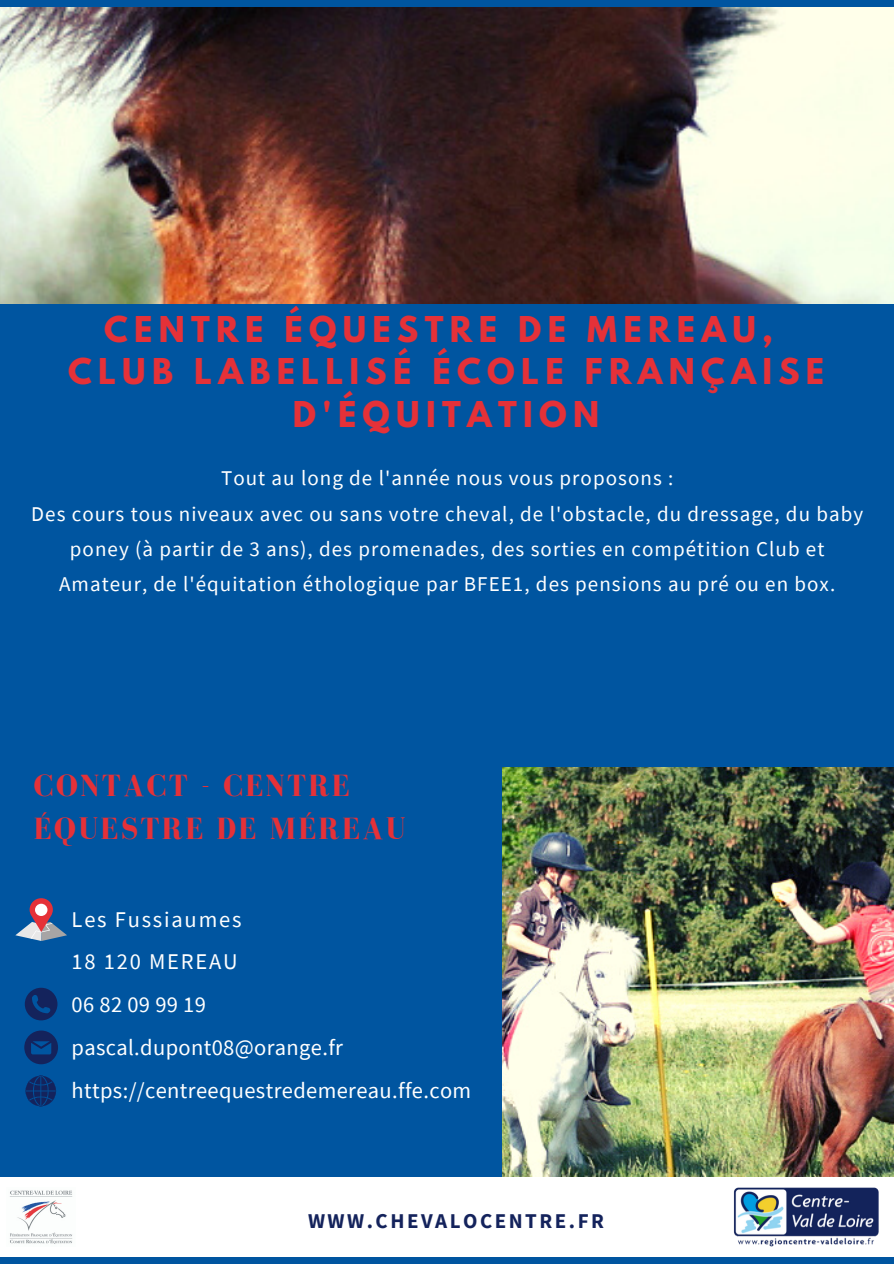
<style>
.page{position:relative;width:894px;height:1264px;background:#fff}
.page>*{position:absolute;margin:0;border:0;box-sizing:border-box;transform-origin:0 0}
.t1{font:700 31.5px/42.8px "League Spartan";letter-spacing:.2em;color:#e53138;text-align:center}
.t2{font:700 31.5px/42.8px "Bodoni FLF";letter-spacing:.075em;color:#e53138}
.t3{font:22.5px/42.8px "Source Sans Pro";letter-spacing:.015em;color:#fff}
.t4{font:21px/35.4px "Source Sans Pro";letter-spacing:.05em;color:#fff;text-align:center}
.t5{font:700 21px "Source Sans Pro";letter-spacing:.12em;color:#14235c}
</style>
<div class="page">
<div style="left:0;top:32px;width:893px;height:1231px;background:#0055a0"></div>
<img style="left:0;top:8px;width:893px;height:296px">
<img style="left:502px;top:768px;width:391px;height:409px">
<div style="left:0;top:1177px;width:893px;height:79px;background:#fff"></div>
<svg style="left:15px;top:898px;width:52px;height:43px"></svg>
<div style="left:35px;top:903px;width:12px;height:13px;background:#fff;border-radius:50%"></div>
<svg style="left:25px;top:987px;width:32px;height:33px"></svg>
<svg style="left:24px;top:1030px;width:34px;height:34px"></svg>
<svg style="left:26px;top:1075px;width:30px;height:32px"></svg>
<img style="left:9px;top:1190px;width:64px;height:54px">
<img style="left:733px;top:1187px;width:144px;height:59px">
<h1 class="t1" style="left:68px;top:311px;width:757px">CENTRE ÉQUESTRE DE MEREAU,<br>CLUB LABELLISÉ ÉCOLE FRANÇAISE<br>D'ÉQUITATION</h1>
<p class="t4" style="left:31px;top:460px;width:833px">Tout au long de l'année nous vous proposons :<br>Des cours tous niveaux avec ou sans votre cheval, de l'obstacle, du dressage, du baby poney (à partir de 3 ans), des promenades, des sorties en compétition Club et Amateur, de l'équitation éthologique par BFEE1, des pensions au pré ou en box.</p>
<h1 class="t2" style="left:34px;top:764px;width:373px">CONTACT - CENTRE<br>ÉQUESTRE DE MÉREAU</h1>
<p class="t3" style="left:72px;top:897px;width:401px">Les Fussiaumes<br>18 120 MEREAU<br>06 82 09 99 19 pascal.dupont08@orange.fr https://centreequestredemereau.ffe.com</p>
<p class="t5" style="left:308px;top:1207px;width:297px">WWW.CHEVALOCENTRE.FR</p>
</div>
